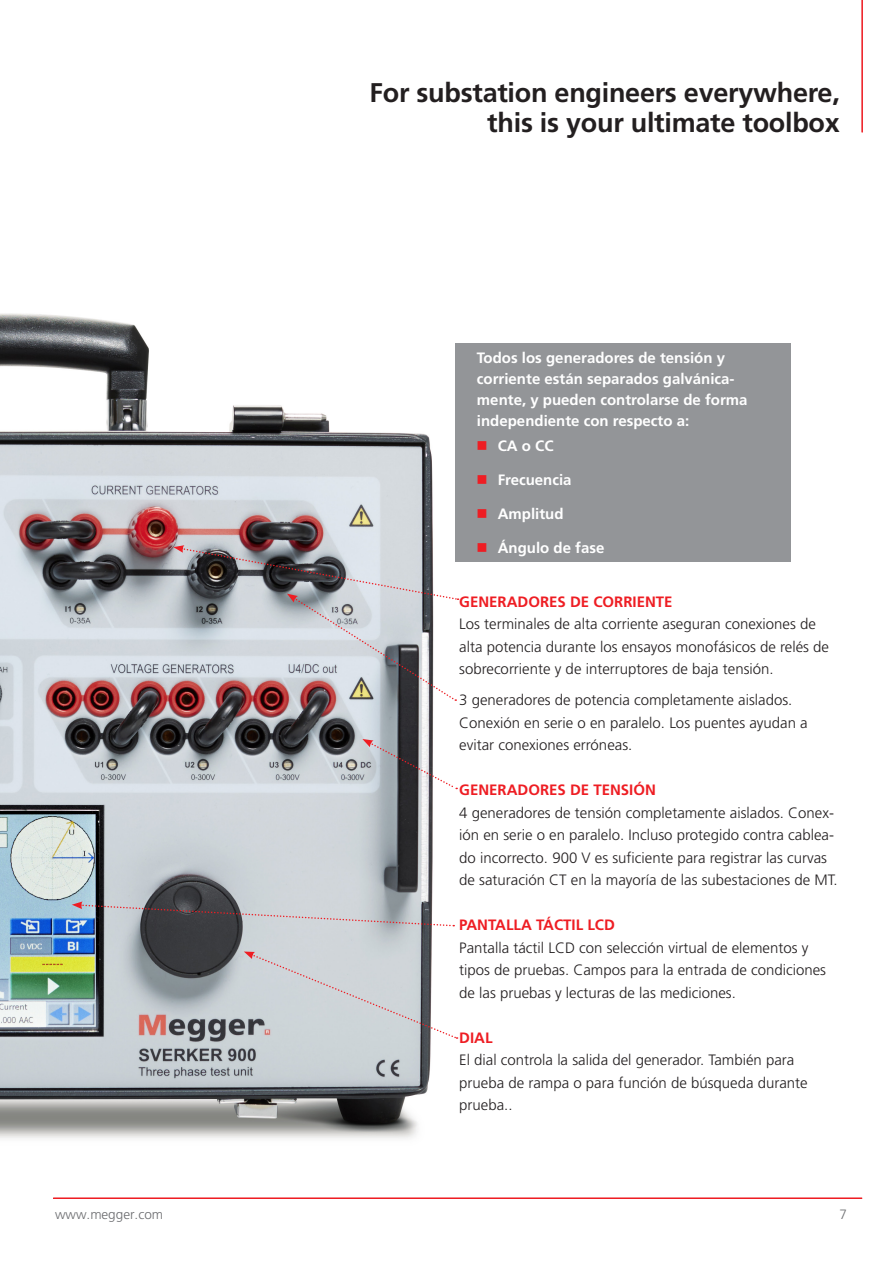
<style>
.page{position:relative;width:893px;height:1263px;background:#fff}
.page>*{position:absolute;margin:0;border:0;box-sizing:border-box;transform-origin:0 0}
.Page_Header_Bold{font:700 27px/30px "Frutiger LT Pro";letter-spacing:-.01em;color:#231f20;text-align:right}
.Brödtext{font:300 15px/22.5px "Frutiger LT Pro";color:#231f20}
.Brödtext-2{font:700 15px/21px "Frutiger LT Pro";color:#fff}
.Brödrubbe_RÖD{font:700 15px "Frutiger LT Pro";color:#ee1d23}
.Body{font:300 13.5px "Frutiger LT Pro";color:#6c6d70}
</style>
<div class="page">
<hr style="left:53px;top:1198px;width:809px;height:1px;background:#ee1d23">
<img style="left:0;top:313px;width:433px;height:826px">
<div style="left:456px;top:343px;width:335px;height:218px;background:#939598"></div>
<svg style="left:173px;top:545px;width:286px;height:156px"></svg>
<svg style="left:362px;top:739px;width:95px;height:51px"></svg>
<svg style="left:244px;top:951px;width:214px;height:88px"></svg>
<svg style="left:72px;top:901px;width:382px;height:26px"></svg>
<hr style="left:862px;top:0;width:1px;height:132px;background:#ee1d23">
<p class="Page_Header_Bold" style="left:370px;top:78px;width:472px">For substation engineers everywhere, this is your ultimate toolbox</p>
<p class="Brödtext-2" style="left:477px;top:347px;width:250px">Todos los generadores de tensión y</p>
<p class="Brödtext-2" style="left:477px;top:368px;width:272px">corriente están separados galvánica&shy;mente, y pueden controlarse de forma independiente con respecto a:</p>
<p class="Brödtext-2" style="left:498px;top:436px;width:57px">CA o CC</p>
<p class="Brödtext-2" style="left:498px;top:469px;width:75px">Frecuencia</p>
<p class="Brödtext-2" style="left:498px;top:503px;width:67px">Amplitud</p>
<p class="Brödtext-2" style="left:498px;top:537px;width:108px">Ángulo de fase</p>
<p class="Brödrubbe_RÖD" style="left:459px;top:592px;width:215px">GENERADORES DE CORRIENTE</p>
<p class="Brödtext" style="left:459px;top:613px;width:371px">Los terminales de alta corriente aseguran conexiones de alta potencia durante los ensayos monofásicos de relés de sobrecorriente y de interruptores de baja tensión.</p>
<p class="Brödtext" style="left:459px;top:689px;width:335px">3 generadores de potencia completamente aislados.</p>
<p class="Brödtext" style="left:459px;top:711px;width:350px">Conexión en serie o en paralelo. Los puentes ayudan a</p>
<p class="Brödtext" style="left:459px;top:734px;width:175px">evitar conexiones erróneas.</p>
<p class="Brödrubbe_RÖD" style="left:459px;top:781px;width:198px">GENERADORES DE TENSIÓN</p>
<p class="Brödtext" style="left:459px;top:801px;width:380px">4 generadores de tensión completamente aislados. Conex&shy;ión en serie o en paralelo. Incluso protegido contra cablea&shy;do incorrecto. 900 V es suficiente para registrar las curvas de saturación CT en la mayoría de las subestaciones de MT.</p>
<p class="Brödrubbe_RÖD" style="left:459px;top:916px;width:157px">PANTALLA TÁCTIL LCD</p>
<p class="Brödtext" style="left:459px;top:936px;width:351px">Pantalla táctil LCD con selección virtual de elementos y</p>
<p class="Brödtext" style="left:459px;top:959px;width:368px">tipos de pruebas. Campos para la entrada de condiciones</p>
<p class="Brödtext" style="left:459px;top:981px;width:278px">de las pruebas y lecturas de las mediciones.</p>
<p class="Brödrubbe_RÖD" style="left:459px;top:1028px;width:35px">DIAL</p>
<p class="Brödtext" style="left:459px;top:1049px;width:337px">El dial controla la salida del generador. También para</p>
<p class="Brödtext" style="left:459px;top:1071px;width:350px">prueba de rampa o para función de búsqueda durante</p>
<p class="Brödtext" style="left:459px;top:1094px;width:55px">prueba..</p>
<p class="Body" style="left:55px;top:1206px;width:110px">www.megger.com</p>
<p class="Body" style="left:840px;top:1206px;width:9px">7</p>
</div>
